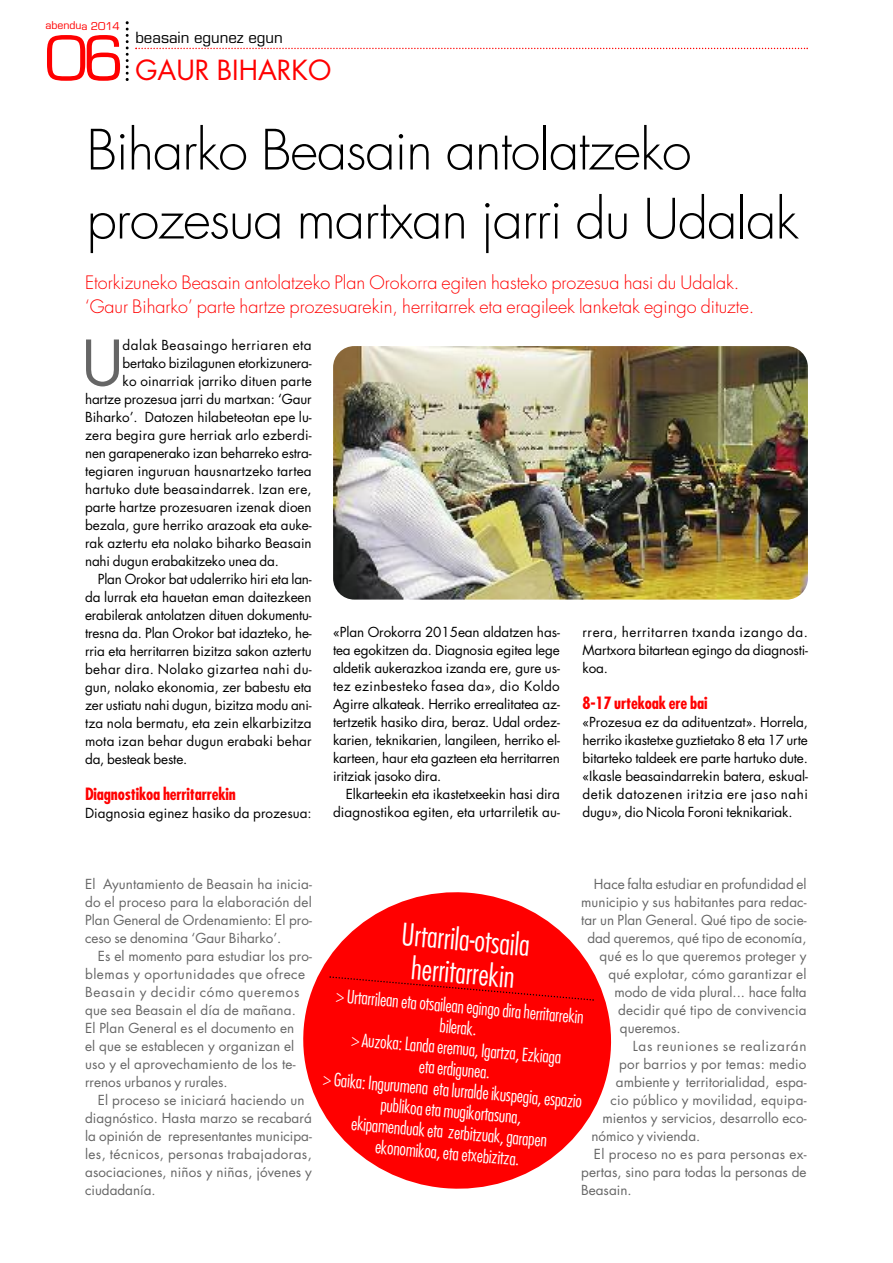
<style>
.page{position:relative;width:893px;height:1263px;background:#fff}
.page>*{position:absolute;margin:0;border:0;box-sizing:border-box;transform-origin:0 0}
.t1{font:61.2px "Futura";color:#666}
.t2{font:60px "Eurostile";color:#f00}
.t3{font:300 54px/69px "Futura";letter-spacing:-.02em;color:#000}
.t4{font:300 condensed 30px/33px "Futura";color:#fff;text-align:center}
.t5{font:27px "Futura";color:#f00}
.t6{font:300 condensed 18px/21px "Futura";color:#fff;text-align:center}
.t7{font:300 18px/24px "Futura";color:#f00}
.t8{font:700 condensed 16.5px "Futura";letter-spacing:-.01em;color:#f00}
.t9{font:15px "Eurostile";color:#000}
.t10{font:13.5px/18px "Futura";color:#000;text-align:justify}
.t11{font:13.5px/18px "Futura";letter-spacing:.005em;color:#666}
.t12{font:13.5px "Futura";letter-spacing:.025em;color:#666}
.t13{font:13.5px "Futura";letter-spacing:.025em;color:#000}
.t14{font:13.5px "Futura";letter-spacing:.04em;color:#000}
.t15{font:13.5px "Futura";letter-spacing:.05em;color:#666}
.t16{font:10.5px "Eurostile";letter-spacing:-.005em;color:#f00}
</style>
<div class="page">
<svg style="left:135px;top:48px;width:673px;height:1px"></svg>
<svg style="left:126px;top:21px;width:3px;height:60px"></svg>
<img style="left:333px;top:346px;width:475px;height:254px;border-radius:21px">
<svg style="left:303px;top:892px;width:309px;height:297px;fill:#f00"></svg>
<div style="left:329px;top:975px;width:265px;height:26px;background:#f00"></div>
<p class="t16" style="left:46px;top:22px;width:76px">abendua 2014</p>
<h2 class="t2" style="left:45px;top:35px;width:80px">06</h2>
<p class="t9" style="left:135px;top:32px;width:149px">beasain egunez egun</p>
<h3 class="t5" style="left:135px;top:58px;width:197px">GAUR BIHARKO</h3>
<h3 class="t3" style="left:86px;top:120px;width:713px">Biharko Beasain antolatzeko prozesua martxan jarri du Udalak</h3>
<h3 class="t7" style="left:85px;top:272px;width:671px">Etorkizuneko Beasain antolatzeko Plan Orokorra egiten hasteko prozesua hasi du Udalak. ‘Gaur Biharko’ parte hartze prozesuarekin, herritarrek eta eragileek lanketak egingo dituzte.</h3>
<h1 class="t1" style="left:81px;top:335px;width:43px">U</h1>
<p class="t14" style="left:123px;top:338px;width:191px">dalak Beasaingo herriaren eta</p>
<p class="t10" style="left:123px;top:355px;width:191px">bertako bizilagunen etorkizunera-</p>
<p class="t10" style="left:123px;top:373px;width:191px">ko oinarriak jarriko dituen parte</p>
<p class="t10" style="left:85px;top:391px;width:228px">hartze prozesua jarri du martxan: ‘Gaur</p>
<p class="t10" style="left:85px;top:409px;width:228px">Biharko’. Datozen hilabeteotan epe lu-</p>
<p class="t10" style="left:85px;top:427px;width:228px">zera begira gure herriak arlo ezberdi-</p>
<p class="t10" style="left:85px;top:445px;width:228px">nen garapenerako izan beharreko estra-</p>
<p class="t10" style="left:85px;top:463px;width:228px">tegiaren inguruan hausnartzeko tartea</p>
<p class="t10" style="left:85px;top:481px;width:228px">hartuko dute beasaindarrek. Izan ere,</p>
<p class="t10" style="left:85px;top:499px;width:228px">parte hartze prozesuaren izenak dioen</p>
<p class="t10" style="left:85px;top:517px;width:228px">bezala, gure herriko arazoak eta auke-</p>
<p class="t10" style="left:85px;top:535px;width:228px">rak aztertu eta nolako biharko Beasain</p>
<p class="t10" style="left:85px;top:553px;width:195px">nahi dugun erabakitzeko unea da.</p>
<p class="t10" style="left:98px;top:571px;width:215px">Plan Orokor bat udalerriko hiri eta lan-</p>
<p class="t10" style="left:85px;top:589px;width:228px">da lurrak eta hauetan eman daitezkeen</p>
<p class="t10" style="left:85px;top:607px;width:228px">erabilerak antolatzen dituen dokumentu-</p>
<p class="t10" style="left:85px;top:625px;width:228px">tresna da. Plan Orokor bat idazteko, he-</p>
<p class="t10" style="left:85px;top:643px;width:228px">rria eta herritarren bizitza sakon aztertu</p>
<p class="t13" style="left:85px;top:662px;width:228px">behar dira. Nolako gizartea nahi du-</p>
<p class="t10" style="left:85px;top:679px;width:228px">gun, nolako ekonomia, zer babestu eta</p>
<p class="t10" style="left:85px;top:697px;width:228px">zer ustiatu nahi dugun, bizitza modu ani-</p>
<p class="t10" style="left:85px;top:715px;width:228px">tza nola bermatu, eta zein elkarbizitza</p>
<p class="t10" style="left:85px;top:733px;width:228px">mota izan behar dugun erabaki behar</p>
<p class="t10" style="left:85px;top:751px;width:104px">da, besteak beste.</p>
<p class="t8" style="left:85px;top:786px;width:152px">Diagnostikoa herritarrekin</p>
<p class="t10" style="left:85px;top:805px;width:228px">Diagnosia eginez hasiko da prozesua:</p>
<p class="t10" style="left:333px;top:624px;width:228px">«Plan Orokorra 2015ean aldatzen has&shy;tea egokitzen da. Diagnosia egitea lege aldetik aukerazkoa izanda ere, gure us&shy;tez ezinbesteko fasea da», dio Koldo Agirre alkateak. Herriko errealitatea az&shy;tertzetik hasiko dira, beraz. Udal ordez&shy;karien, teknikarien, langileen, herriko el&shy;karteen, haur eta gazteen eta herritarren iritziak jasoko dira.</p>
<p class="t10" style="left:333px;top:786px;width:228px;text-align:right">Elkarteekin eta ikastetxeekin hasi dira diagnostikoa egiten, eta urtarriletik au-</p>
<p class="t10" style="left:583px;top:624px;width:227px">rrera, herritarren txanda izango da.<br>Martxora bitartean egingo da diagnosti&shy;koa.</p>
<p class="t8" style="left:583px;top:696px;width:126px">8-17 urtekoak ere bai</p>
<p class="t10" style="left:583px;top:714px;width:227px">«Prozesua ez da adituentzat». Horrela, herriko ikastetxe guztietako 8 eta 17 urte bitarteko taldeek ere parte hartuko dute. «Ikasle beasaindarrekin batera, eskual&shy;detik datozenen iritzia ere jaso nahi dugu», dio Nicola Foroni teknikariak.</p>
<p class="t11" style="left:85px;top:877px;width:228px;text-align:justify">El Ayuntamiento de Beasain ha inicia&shy;do el proceso para la elaboración del Plan General de Ordenamiento: El pro&shy;ceso se denomina ‘Gaur Biharko’.</p>
<p class="t11" style="left:85px;top:949px;width:228px;text-indent:13px">Es el momento para estudiar los pro&shy;blemas y oportunidades que ofrece<br>Beasain y decidir cómo queremos que sea Beasain el día de mañana.<br>El Plan General es el documento en<br>el que se establecen y organizan el uso y el aprovechamiento de los te&shy;rrenos urbanos y rurales.</p>
<p class="t11" style="left:85px;top:1093px;width:228px;text-indent:13px">El proceso se iniciará haciendo un diagnóstico. Hasta marzo se recabará la opinión de representantes municipa&shy;les, técnicos, personas trabajadoras, asociaciones, niños y niñas, jóvenes y ciudadanía.</p>
<p class="t11" style="left:594px;top:877px;width:214px">Hace falta estudiar en profundidad el</p>
<p class="t11" style="left:581px;top:895px;width:227px">municipio y sus habitantes para redac-</p>
<p class="t11" style="left:581px;top:913px;width:227px">tar un Plan General. Qué tipo de socie-</p>
<p class="t11" style="left:587px;top:931px;width:221px">dad queremos, qué tipo de economía,</p>
<p class="t11" style="left:600px;top:949px;width:208px">qué es lo que queremos proteger y</p>
<p class="t11" style="left:608px;top:967px;width:200px">qué explotar, cómo garantizar el</p>
<p class="t11" style="left:614px;top:985px;width:194px">modo de vida plural... hace falta</p>
<p class="t11" style="left:618px;top:1003px;width:190px">decidir qué tipo de convivencia</p>
<p class="t11" style="left:620px;top:1021px;width:62px">queremos.</p>
<p class="t15" style="left:633px;top:1040px;width:175px">Las reuniones se realizarán</p>
<p class="t11" style="left:619px;top:1057px;width:189px">por barrios y por temas: medio</p>
<p class="t11" style="left:616px;top:1075px;width:192px">ambiente y territorialidad, espa-</p>
<p class="t12" style="left:610px;top:1094px;width:198px">cio público y movilidad, equipa-</p>
<p class="t11" style="left:603px;top:1111px;width:205px">mientos y servicios, desarrollo eco-</p>
<p class="t11" style="left:591px;top:1129px;width:111px">nómico y vivienda.</p>
<p class="t12" style="left:594px;top:1148px;width:214px">El proceso no es para personas ex-</p>
<p class="t11" style="left:581px;top:1165px;width:227px">pertas, sino para todas la personas de</p>
<p class="t11" style="left:581px;top:1183px;width:52px">Beasain.</p>
<h3 class="t4" style="left:403px;top:919px;width:130px;rotate:5deg">Urtarrila-otsaila herritarrekin</h3>
<p class="t6" style="left:332px;top:986px;width:261px;rotate:5deg">&gt; Urtarrileanetaotsaileanegingodiraherritarrekin bilerak.<br>&gt; Auzoka:Landaeremua, Igartza,Ezkiaga etaerdigunea.<br>&gt; Gaika: Ingurumena etalurraldeikuspegia,espazio publikoaetamugikortasuna,<br>ekipamenduaketa zerbitzuak,garapen ekonomikoa,etaetxebizitza.</p>
</div>
